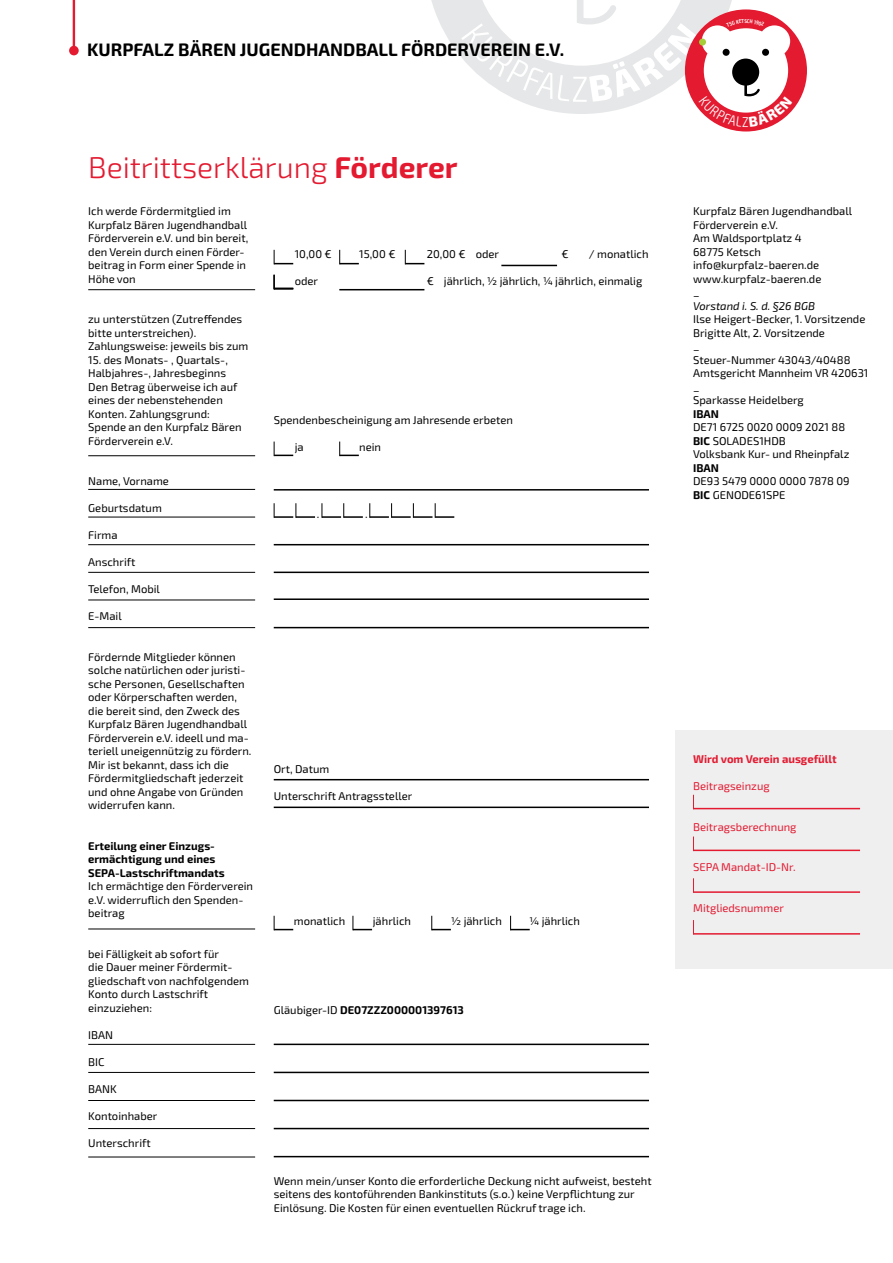
<style>
.page{position:relative;width:893px;height:1263px;background:#fff}
.page>*{position:absolute;margin:0;border:0;box-sizing:border-box;transform-origin:0 0}
.t1{font:300 30px "Exo 2.0";color:#e31a30}
.t2{font:700 18px "Exo 2.0";color:#000}
.t3{font:300 condensed 14.25px "Exo 2";color:#fff}
.t4{font:11.25px/13.5px "Exo 2.0";color:#000}
.t5{font:700 11.25px/13.5px "Exo 2.0";color:#000}
.t6{font:11.25px "Exo 2.0";color:#e31a30}
.t7{font:700 11.25px "Exo 2.0";color:#e31a30}
.t8{font:italic 11.25px "Exo 2.0";color:#000}
.t9{font:600 condensed 5.55px "Exo 2";color:#fff}
.s1{font-weight:700}
.s2{font-weight:400}
</style>
<div class="page">
<hr style="left:73px;top:0;width:2px;height:51px;background:#e31a30">
<div style="left:69px;top:46px;width:10px;height:9px;background:#e31a30;border-radius:50%"></div>
<div style="left:685px;top:9px;width:122px;height:122px;background:#e31a30;border-radius:50%"></div>
<hr style="left:88px;top:289px;width:167px;height:1px;background:#000">
<hr style="left:88px;top:929px;width:167px;height:1px;background:#000">
<hr style="left:88px;top:1157px;width:167px;height:1px;background:#000">
<hr style="left:88px;top:1044px;width:167px;height:1px;background:#000">
<hr style="left:88px;top:1072px;width:167px;height:1px;background:#000">
<hr style="left:88px;top:1100px;width:167px;height:1px;background:#000">
<hr style="left:88px;top:1128px;width:167px;height:1px;background:#000">
<hr style="left:88px;top:455px;width:167px;height:1px;background:#000">
<hr style="left:88px;top:489px;width:167px;height:1px;background:#000">
<hr style="left:88px;top:517px;width:167px;height:1px;background:#000">
<hr style="left:88px;top:544px;width:167px;height:1px;background:#000">
<hr style="left:88px;top:572px;width:167px;height:1px;background:#000">
<hr style="left:88px;top:600px;width:167px;height:1px;background:#000">
<hr style="left:88px;top:627px;width:167px;height:1px;background:#000">
<hr style="left:339px;top:289px;width:85px;height:1px;background:#000">
<hr style="left:501px;top:265px;width:56px;height:1px;background:#000">
<hr style="left:274px;top:489px;width:375px;height:2px;background:#000">
<hr style="left:274px;top:544px;width:375px;height:1px;background:#000">
<hr style="left:274px;top:779px;width:375px;height:1px;background:#000">
<hr style="left:274px;top:572px;width:375px;height:1px;background:#000">
<hr style="left:274px;top:598px;width:375px;height:2px;background:#000">
<hr style="left:274px;top:627px;width:375px;height:1px;background:#000">
<hr style="left:274px;top:806px;width:375px;height:2px;background:#000">
<hr style="left:274px;top:1156px;width:375px;height:1px;background:#000">
<hr style="left:274px;top:1043px;width:375px;height:2px;background:#000">
<hr style="left:274px;top:1072px;width:375px;height:1px;background:#000">
<hr style="left:274px;top:1100px;width:375px;height:1px;background:#000">
<hr style="left:274px;top:1128px;width:375px;height:1px;background:#000">
<div style="left:676px;top:731px;width:217px;height:238px;background:#efeff0"></div>
<svg style="left:274px;top:250px;width:19px;height:14px"></svg>
<svg style="left:274px;top:275px;width:19px;height:14px"></svg>
<svg style="left:274px;top:442px;width:19px;height:14px"></svg>
<svg style="left:274px;top:916px;width:19px;height:14px"></svg>
<svg style="left:353px;top:916px;width:19px;height:14px"></svg>
<svg style="left:431px;top:916px;width:20px;height:14px"></svg>
<svg style="left:510px;top:916px;width:20px;height:14px"></svg>
<svg style="left:693px;top:878px;width:1px;height:13px"></svg>
<hr style="left:693px;top:891px;width:167px;height:2px;background:#e31a30">
<svg style="left:693px;top:920px;width:1px;height:13px"></svg>
<hr style="left:693px;top:933px;width:167px;height:2px;background:#e31a30">
<svg style="left:693px;top:795px;width:1px;height:13px"></svg>
<hr style="left:693px;top:808px;width:167px;height:1px;background:#e31a30">
<svg style="left:693px;top:836px;width:1px;height:14px"></svg>
<hr style="left:693px;top:850px;width:167px;height:1px;background:#e31a30">
<svg style="left:274px;top:503px;width:41px;height:15px"></svg>
<svg style="left:322px;top:503px;width:41px;height:15px"></svg>
<svg style="left:369px;top:503px;width:85px;height:15px"></svg>
<svg style="left:339px;top:442px;width:20px;height:14px"></svg>
<svg style="left:339px;top:250px;width:20px;height:14px"></svg>
<svg style="left:405px;top:250px;width:19px;height:14px"></svg>
<svg style="left:431px;top:0;width:361px;height:127px"></svg>
<h2 class="t2" style="left:87px;top:39px;width:478px">KURPFALZ BÄREN JUGENDHANDBALL FÖRDERVEREIN E.V.</h2>
<h1 class="t1" style="left:88px;top:150px;width:371px">Beitrittserklärung <span class="s1">Förderer</span></h1>
<p class="t4" style="left:88px;top:205px;width:162px">Ich werde Fördermitglied im<br>Kurpfalz Bären Jugendhandball<br>Förderverein e.V. und bin bereit, den Verein durch einen Förder&shy;beitrag in Form einer Spende in<br>Höhe von</p>
<p class="t4" style="left:88px;top:313px;width:162px">zu unterstützen (Zutreffendes bitte unterstreichen).<br>Zahlungsweise: jeweils bis zum</p>
<p class="t4" style="left:88px;top:353px;width:155px">15. des Monats- , Quartals-,<br>Halbjahres-, Jahresbeginns<br>Den Betrag überweise ich auf eines der nebenstehenden<br>Konten. Zahlungsgrund:<br>Spende an den Kurpfalz Bären<br>Förderverein e.V.</p>
<p class="t4" style="left:88px;top:475px;width:82px">Name, Vorname</p>
<p class="t4" style="left:88px;top:502px;width:75px">Geburtsdatum</p>
<p class="t4" style="left:88px;top:529px;width:31px">Firma</p>
<p class="t4" style="left:88px;top:556px;width:49px">Anschrift</p>
<p class="t4" style="left:88px;top:583px;width:73px">Telefon, Mobil</p>
<p class="t4" style="left:88px;top:610px;width:35px">E-Mail</p>
<p class="t4" style="left:88px;top:650px;width:165px">Fördernde Mitglieder können solche natürlichen oder juristi&shy;sche Personen, Gesellschaften oder Körperschaften werden, die bereit sind, den Zweck des<br>Kurpfalz Bären Jugendhandball<br>Förderverein e.V. ideell und ma&shy;teriell uneigennützig zu fördern.<br>Mir ist bekannt, dass ich die<br>Fördermitgliedschaft jederzeit und ohne Angabe von Gründen widerrufen kann.</p>
<p class="t5" style="left:88px;top:839px;width:138px">Erteilung einer Einzugs&shy;ermächtigung und eines<br>SEPA-Lastschriftmandats</p>
<p class="t4" style="left:88px;top:880px;width:166px">Ich ermächtige den Förderverein e.V. widerruflich den Spenden&shy;beitrag</p>
<p class="t4" style="left:88px;top:947px;width:162px">bei Fälligkeit ab sofort für<br>die Dauer meiner Fördermit&shy;gliedschaft von nachfolgendem<br>Konto durch Lastschrift einzuziehen:</p>
<p class="t4" style="left:88px;top:1028px;width:26px">IBAN</p>
<p class="t4" style="left:88px;top:1055px;width:18px">BIC</p>
<p class="t4" style="left:88px;top:1082px;width:30px">BANK</p>
<p class="t4" style="left:88px;top:1109px;width:71px">Kontoinhaber</p>
<p class="t4" style="left:88px;top:1136px;width:64px">Unterschrift</p>
<p class="t4" style="left:295px;top:247px;width:39px">10,00 €</p>
<p class="t4" style="left:359px;top:247px;width:38px">15,00 €</p>
<p class="t4" style="left:427px;top:247px;width:74px">20,00 € oder</p>
<p class="t4" style="left:562px;top:247px;width:9px">€</p>
<p class="t4" style="left:589px;top:247px;width:61px">/ monatlich</p>
<p class="t4" style="left:295px;top:274px;width:25px">oder</p>
<p class="t4" style="left:427px;top:274px;width:217px">€ jährlich, ½ jährlich, ¼ jährlich, einmalig</p>
<p class="t4" style="left:274px;top:413px;width:241px">Spendenbescheinigung am Jahresende erbeten</p>
<p class="t4" style="left:295px;top:440px;width:10px">ja</p>
<p class="t4" style="left:359px;top:440px;width:23px">nein</p>
<p class="t4" style="left:317px;top:507px;width:4px">.</p>
<p class="t4" style="left:365px;top:507px;width:4px">.</p>
<p class="t4" style="left:274px;top:762px;width:57px">Ort, Datum</p>
<p class="t4" style="left:274px;top:789px;width:140px">Unterschrift Antragssteller</p>
<p class="t4" style="left:294px;top:914px;width:53px">monatlich</p>
<p class="t4" style="left:373px;top:914px;width:40px">jährlich</p>
<p class="t4" style="left:451px;top:914px;width:52px">½ jährlich</p>
<p class="t4" style="left:529px;top:914px;width:52px">¼ jährlich</p>
<p class="t5" style="left:274px;top:1003px;width:192px"><span class="s2">Gläubiger-ID</span> DE07ZZZ000001397613</p>
<p class="t4" style="left:274px;top:1174px;width:379px">Wenn mein/unser Konto die erforderliche Deckung nicht aufweist, besteht seitens des kontoführenden Bankinstituts (s.o.) keine Verpflichtung zur<br>Einlösung. Die Kosten für einen eventuellen Rückruf trage ich.</p>
<p class="t9" style="left:744px;top:18px;width:4px">S</p>
<p class="t3" style="left:742px;top:113px;width:8px">Z</p>
<p class="t4" style="left:693px;top:205px;width:160px">Kurpfalz Bären Jugendhandball<br>Förderverein e.V.<br>Am Waldsportplatz 4<br>68775 Ketsch info@kurpfalz-baeren.de www.kurpfalz-baeren.de<br>_</p>
<p class="t8" style="left:693px;top:299px;width:123px">Vorstand i. S. d. §26 BGB</p>
<p class="t4" style="left:693px;top:313px;width:177px">Ilse Heigert-Becker, 1. Vorsitzende<br>Brigitte Alt, 2. Vorsitzende<br>_<br>Steuer-Nummer 43043/40488<br>Amtsgericht Mannheim VR 420631 _<br>Sparkasse Heidelberg</p>
<p class="t5" style="left:693px;top:407px;width:27px">IBAN</p>
<p class="t4" style="left:693px;top:421px;width:158px">DE71 6725 0020 0009 2021 88<br><span class="s1">BIC</span> SOLADES1HDB<br>Volksbank Kur- und Rheinpfalz</p>
<p class="t5" style="left:693px;top:461px;width:27px">IBAN</p>
<p class="t4" style="left:693px;top:475px;width:158px">DE93 5479 0000 0000 7878 09<br><span class="s1">BIC</span> GENODE61SPE</p>
<p class="t7" style="left:693px;top:753px;width:145px">Wird vom Verein ausgefüllt</p>
<p class="t6" style="left:693px;top:780px;width:78px">Beitragseinzug</p>
<p class="t6" style="left:693px;top:820px;width:105px">Beitragsberechnung</p>
<p class="t6" style="left:693px;top:861px;width:104px">SEPA Mandat-ID-Nr.</p>
<p class="t6" style="left:693px;top:901px;width:92px">Mitgliedsnummer</p>
</div>
